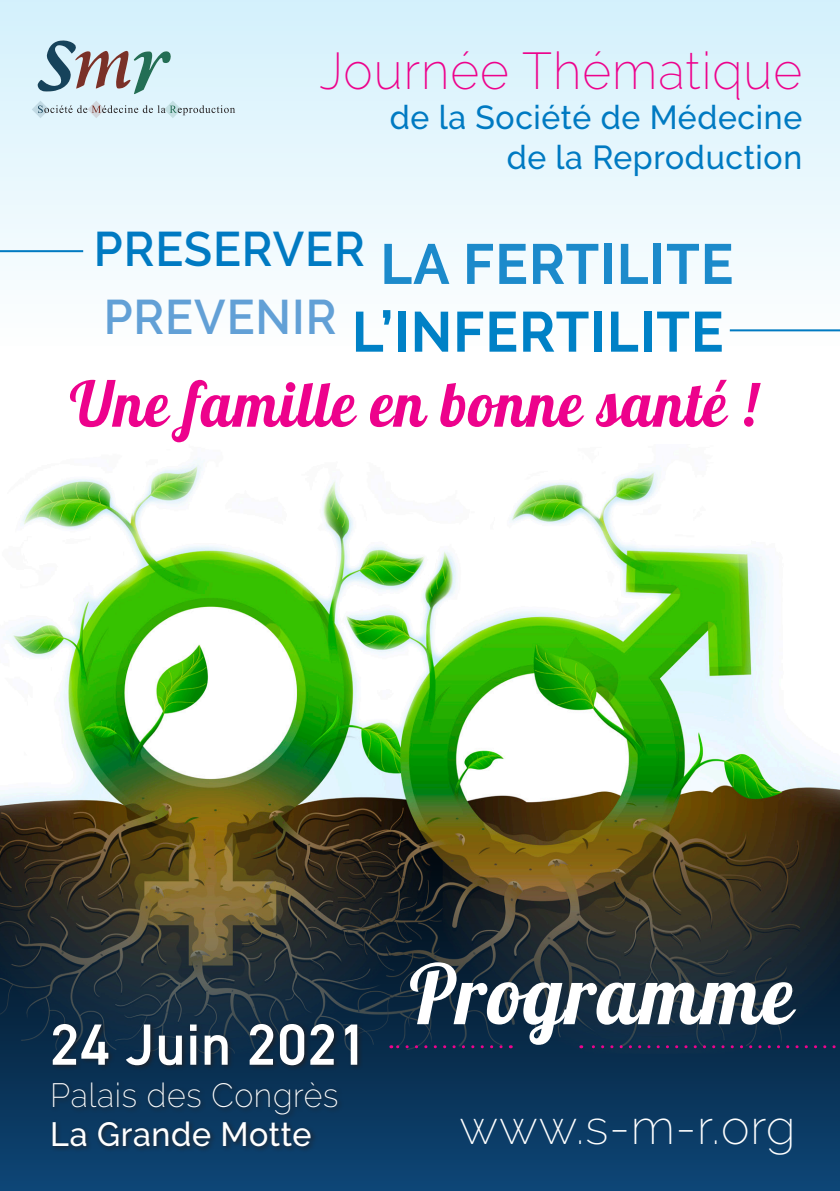
<style>
.page{position:relative;width:840px;height:1191px;background:#fff}
.page>*{position:absolute;margin:0;border:0;box-sizing:border-box;transform-origin:0 0}
.t1{font:82.4px "Lobster 1.4";letter-spacing:.02em;color:#fff;scale:.96 1}
.t2{font:62.4px "Lobster 1.4";letter-spacing:.02em;color:#ed028c;scale:.96 1}
.t3{font:600 58.2px "DIN2014";letter-spacing:.02em;color:#fff;scale:.96 1}
.t4{font:700 56.4px "Raleway";letter-spacing:.02em;color:#0081c6;scale:.96 1}
.t5{font:700 56.4px "Raleway";letter-spacing:.02em;color:#1c8acb;scale:.96 1}
.t6{font:200 51.6px "Raleway";letter-spacing:.02em;color:#ed028c;scale:.96 1}
.t7{font:200 48.4px "Raleway";letter-spacing:.02em;color:#fff}
.t8{font:200 33.6px "Raleway";letter-spacing:.02em;color:#fff;scale:.96 1}
.t9{font:500 33.6px "Raleway";letter-spacing:.02em;color:#fff;scale:.96 1}
.t10{font:500 33.2px "Raleway";letter-spacing:.02em;color:#007ac2;scale:.96 1}
</style>
<div class="page">
<div style="left:0;top:0;width:839px;height:346px;background:linear-gradient(to bottom,#d3f0fc,#fdfefe)"></div>
<img style="left:0;top:458px;width:839px;height:349px">
<hr style="left:0;top:250px;width:83px;height:2px;background:#007ac2">
<hr style="left:729px;top:329px;width:110px;height:2px;background:#007ac2">
<svg style="left:38px;top:40px;width:133px;height:54px;background:#adbec3"></svg>
<svg style="left:32px;top:101px;width:203px;height:17px;background:#cbdde4"></svg>
<svg style="left:0;top:807px;width:839px;height:384px;background:#28373c"></svg>
<div style="left:49px;top:1021px;width:314px;height:132px;background:#231f20;opacity:.75"></div>
<svg style="left:390px;top:1045px;width:111px;height:3px"></svg>
<svg style="left:580px;top:1045px;width:260px;height:3px"></svg>
<p class="t6" style="left:319px;top:41px;width:504px">Journée Thématique</p>
<p class="t10" style="left:389px;top:98px;width:431px">de la Société de Médecine</p>
<p class="t10" style="left:506px;top:138px;width:309px">de la Reproduction</p>
<p class="t5" style="left:94px;top:232px;width:667px"><sup>PRESERVER</sup> LA FERTILITE</p>
<p class="t4" style="left:104px;top:300px;width:646px"><sup>PREVENIR</sup> L’INFERTILITE</p>
<p class="t2" style="left:70px;top:364px;width:717px">Une famille en bonne santé !</p>
<p class="t3" style="left:50px;top:1006px;width:332px">24 Juin 2021</p>
<p class="t8" style="left:50px;top:1075px;width:301px">Palais des Congrès</p>
<p class="t9" style="left:50px;top:1114px;width:273px">La Grande Motte</p>
<p class="t1" style="left:409px;top:941px;width:401px">Programme</p>
<p class="t7" style="left:459px;top:1098px;width:337px">www.s-m-r.org</p>
</div>
